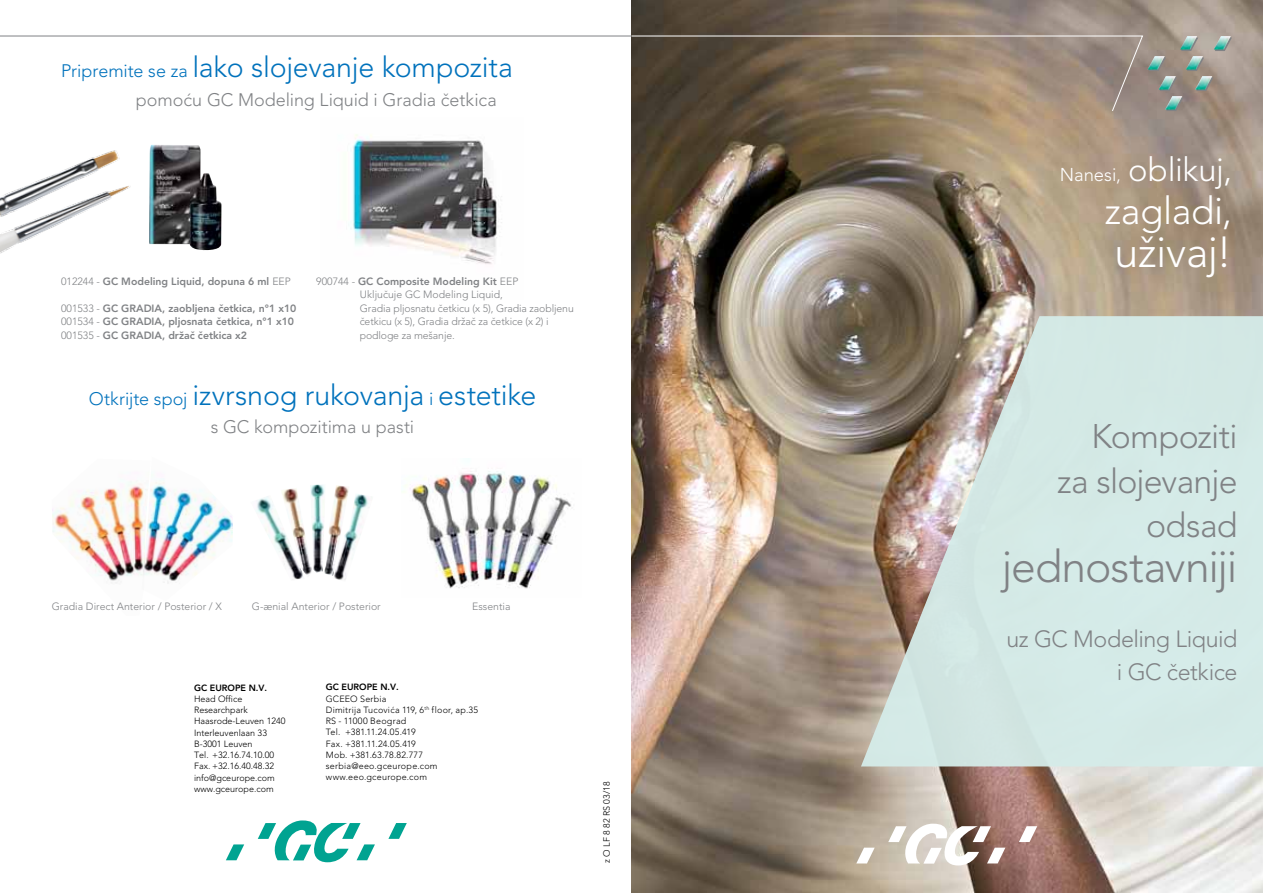
<style>
.page{position:relative;width:1263px;height:893px;background:#fff}
.page>*{position:absolute;margin:0;border:0;box-sizing:border-box;transform-origin:0 0}
.t1{font:300 44.55px "Avenir";letter-spacing:-.025em;color:#808285}
.t2{font:300 43.2px "Avenir";letter-spacing:-.005em;color:#fff}
.t3{font:300 37.95px "Avenir";letter-spacing:-.005em;color:#fff}
.t4{font:300 33.9px/44.4px "Avenir";letter-spacing:-.02em;color:#808285;text-align:right}
.t5{font:300 32.85px "Avenir";letter-spacing:-.01em;color:#fff}
.t6{font:300 28.65px "Avenir";letter-spacing:-.005em;color:#0072bc}
.t7{font:300 23.25px/32.8px "Avenir";letter-spacing:-.02em;color:#808285;text-align:right}
.t8{font:300 18px "Avenir";letter-spacing:-.005em;color:#808285}
.t9{font:300 10.5px/13.5px "Avenir";color:#808285}
.t10{font:800 10.5px/13.5px "Avenir";color:#808285}
.t11{font:300 9px/11.2px "Avenir";letter-spacing:.025em;color:#000}
.t12{font:300 9px/11.2px "Avenir";color:#000}
.t13{font:800 9px "Avenir";color:#000}
.s1{font-size:18px}
.s2{font-weight:300}
.s3{font-weight:800}
.s4{font-size:18.45px}
</style>
<div class="page">
<img style="left:631px;top:0;width:632px;height:893px">
<svg style="left:631px;top:35px;width:601px;height:77px;background:#857665"></svg>
<svg style="left:861px;top:316px;width:402px;height:450px;background:#c8d4ce"></svg>
<svg style="left:1019px;top:826px;width:18px;height:16px"></svg>
<svg style="left:888px;top:824px;width:117px;height:41px"></svg>
<svg style="left:856px;top:848px;width:19px;height:15px"></svg>
<svg style="left:388px;top:823px;width:19px;height:16px"></svg>
<svg style="left:258px;top:820px;width:117px;height:42px"></svg>
<svg style="left:226px;top:844px;width:18px;height:16px"></svg>
<hr style="left:0;top:36px;width:631px;height:1px;background:#808285">
<img style="left:403px;top:471px;width:168px;height:118px">
<img style="left:0;top:150px;width:131px;height:104px">
<img style="left:149px;top:145px;width:73px;height:106px">
<img style="left:52px;top:482px;width:90px;height:101px">
<img style="left:142px;top:479px;width:91px;height:105px">
<img style="left:256px;top:496px;width:47px;height:84px">
<img style="left:281px;top:488px;width:30px;height:89px">
<img style="left:310px;top:484px;width:14px;height:89px">
<img style="left:324px;top:485px;width:25px;height:91px">
<img style="left:333px;top:493px;width:37px;height:87px">
<img style="left:351px;top:134px;width:151px;height:130px">
<h3 class="t6" style="left:61px;top:51px;width:453px"><span class="s1">Pripremite se za</span> lako slojevanje kompozita</h3>
<h3 class="t8" style="left:136px;top:89px;width:362px">pomoÊu GC Modeling Liquid i Gradia Ëetkica</h3>
<p class="t10" style="left:61px;top:275px;width:231px"><span class="s2">012244 -</span> GC Modeling Liquid, dopuna 6 ml <span class="s2">EEP</span></p>
<p class="t10" style="left:61px;top:302px;width:237px"><span class="s2">001533 -</span> GC GRADIA, zaobljena Ëetkica, n°1 x10<br><span class="s2">001534 -</span> GC GRADIA, pljosnata Ëetkica, n°1 x10<br><span class="s2">001535 -</span> GC GRADIA, držaË Ëetkica x2</p>
<p class="t9" style="left:360px;top:275px;width:216px;text-indent:-43px">900744 - <span class="s3">GC Composite Modeling Kit</span> EEP<br>UkljuËuje GC Modeling Liquid,<br>Gradia pljosnatu Ëetkicu (x 5), Gradia zaobljenu Ëetkicu (x 5), Gradia držaË za Ëetkice (x 2) i podloge za mešanje.</p>
<h3 class="t6" style="left:89px;top:378px;width:449px"><span class="s1">Otkrijte spoj</span> izvrsnog rukovanja <span class="s1">i</span> estetike</h3>
<h3 class="t8" style="left:211px;top:416px;width:205px">s GC kompozitima u pasti</h3>
<p class="t9" style="left:52px;top:599px;width:172px">Gradia Direct Anterior / Posterior / X</p>
<p class="t9" style="left:252px;top:599px;width:130px">G-≥nial Anterior / Posterior</p>
<p class="t9" style="left:472px;top:599px;width:40px">Essentia</p>
<p class="t13" style="left:194px;top:682px;width:75px">GC EUROPE N.V.</p>
<p class="t12" style="left:194px;top:693px;width:93px">Head Office<br>Researchpark<br>Haasrode-Leuven 1240<br>Interleuvenlaan 33<br>B-3001 Leuven<br>Tel. +32.16.74.10.00<br>Fax. +32.16.40.48.32 info@gceurope.com www.gceurope.com</p>
<p class="t13" style="left:326px;top:682px;width:75px">GC EUROPE N.V.</p>
<p class="t11" style="left:326px;top:693px;width:154px">GCEEO Serbia<br>Dimitrija TucoviÊa 119, 6<sup>th</sup> floor, ap.35<br>RS - 11000 Beograd<br>Tel. +381.11.24.05.419<br>Fax. +381.11.24.05.419<br>Mob. +381.63.78.82.777 serbia@eeo.gceurope.com www.eeo.gceurope.com</p>
<p class="t12" style="left:601px;top:863px;width:83px;rotate:-90deg">z O LF 8 82 RS 03/18</p>
<h3 class="t5" style="left:1060px;top:151px;width:174px"><span class="s4">Nanesi,</span> oblikuj,</h3>
<h3 class="t3" style="left:1105px;top:189px;width:129px">zagladi,</h3>
<h2 class="t2" style="left:1114px;top:227px;width:119px">uživaj!</h2>
<h3 class="t4" style="left:1057px;top:415px;width:182px">Kompoziti za slojevanje odsad</h3>
<h1 class="t1" style="left:1002px;top:540px;width:237px">jednostavniji</h1>
<h3 class="t7" style="left:1006px;top:623px;width:233px">uz GC Modeling Liquid i GC Ëetkice</h3>
</div>
